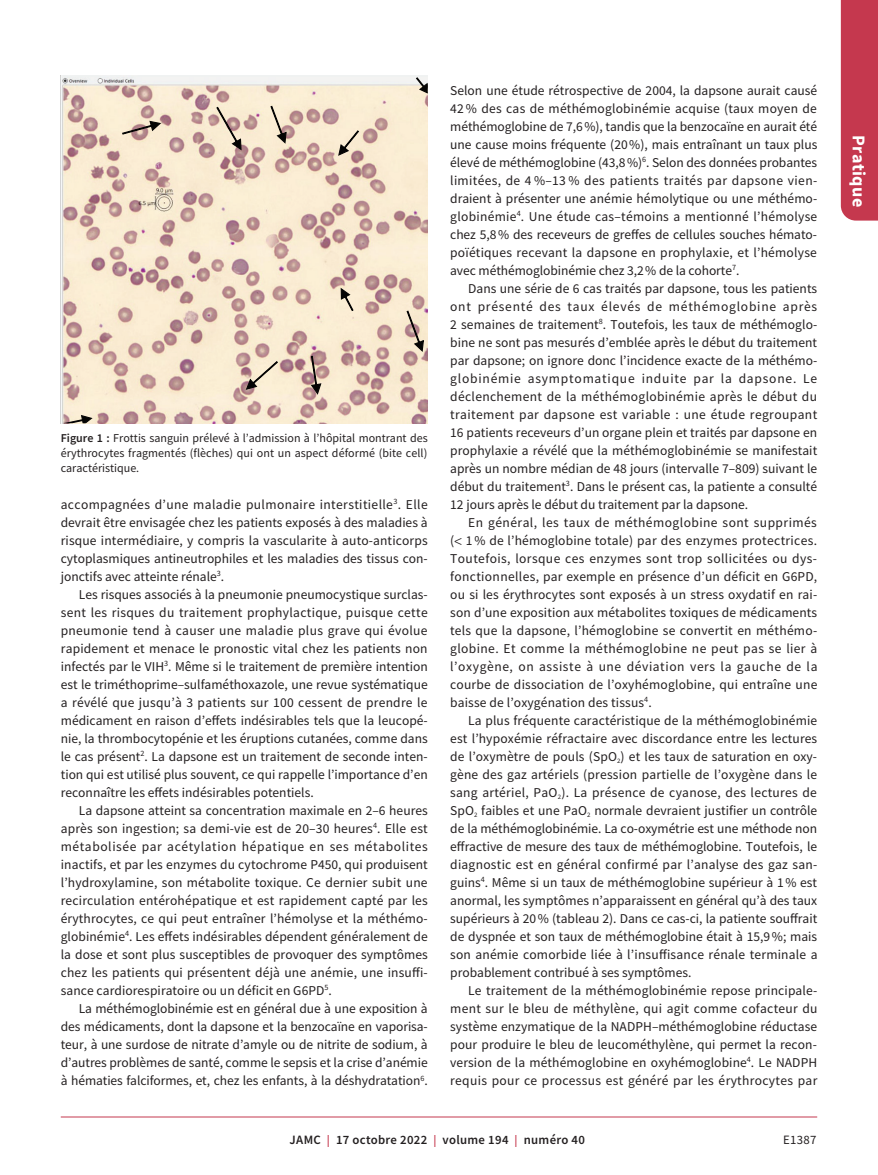
<style>
.page{position:relative;width:878px;height:1175px;background:#fff}
.page>*{position:absolute;margin:0;border:0;box-sizing:border-box;transform-origin:0 0}
.t1{font:700 18px "Source Sans Pro";letter-spacing:.025em;color:#fff}
.t2{font:13.5px/18px "Source Sans Pro";color:#231f20;text-align:justify}
.t3{font:600 12.75px "Source Sans Pro";letter-spacing:.025em;color:#231f20}
.t4{font:12.75px "Source Sans Pro";letter-spacing:.025em;color:#231f20}
.t5{font:12px/15px "Source Sans Pro";letter-spacing:.005em;color:#231f20;text-align:justify}
.s1{font-weight:600}
.s2{font-size:12px;color:#c5384e}
</style>
<div class="page">
<div style="left:840px;top:0;width:38px;height:220px;background:#c5384e"></div>
<hr style="left:61px;top:1116px;width:756px;height:1px;background:#c5384e">
<img style="left:61px;top:75px;width:367px;height:348px">
<svg style="left:63px;top:415px;width:30px;height:8px"></svg>
<svg style="left:216px;top:107px;width:25px;height:43px"></svg>
<svg style="left:416px;top:77px;width:12px;height:17px"></svg>
<svg style="left:406px;top:310px;width:18px;height:42px"></svg>
<svg style="left:340px;top:288px;width:13px;height:23px"></svg>
<svg style="left:246px;top:361px;width:32px;height:29px"></svg>
<svg style="left:311px;top:356px;width:10px;height:39px"></svg>
<svg style="left:338px;top:130px;width:21px;height:26px"></svg>
<svg style="left:270px;top:106px;width:17px;height:38px"></svg>
<svg style="left:122px;top:121px;width:39px;height:14px"></svg>
<p class="t5" style="left:61px;top:430px;width:368px"><span class="s1">Figure 1 :</span> Frottis sanguin prélevé à l’admission à l’hôpital montrant des érythrocytes fragmentés (flèches) qui ont un aspect déformé (bite cell) caractéristique.</p>
<p class="t2" style="left:61px;top:495px;width:368px">accompagnées d’une maladie pulmonaire interstitielle<sup>3</sup>. Elle devrait être envisagée chez les patients exposés à des maladies à risque intermédiaire, y compris la vascularite à auto-anticorps cytoplasmiques antineutrophiles et les maladies des tissus con&shy;jonctifs avec atteinte rénale<sup>3</sup>.</p>
<p class="t2" style="left:61px;top:585px;width:368px;text-indent:18px">Les risques associés à la pneumonie pneumocystique surclas&shy;sent les risques du traitement prophylactique, puisque cette pneumonie tend à causer une maladie plus grave qui évolue rapidement et menace le pronostic vital chez les patients non infectés par le VIH<sup>3</sup>. Même si le traitement de première intention est le triméthoprime–sulfaméthoxazole, une revue systématique a révélé que jusqu’à 3 patients sur 100 cessent de prendre le médicament en raison d’effets indésirables tels que la leucopé&shy;nie, la thrombocytopénie et les éruptions cutanées, comme dans le cas présent<sup>2</sup>. La dapsone est un traitement de seconde inten&shy;tion qui est utilisé plus souvent, ce qui rappelle l’importance d’en reconnaître les effets indésirables potentiels.</p>
<p class="t2" style="left:61px;top:801px;width:368px;text-indent:18px">La dapsone atteint sa concentration maximale en 2–6 heures après son ingestion; sa demi-vie est de 20–30 heures<sup>4</sup>. Elle est métabolisée par acétylation hépatique en ses métabolites inactifs, et par les enzymes du cytochrome P450, qui produisent l’hydroxylamine, son métabolite toxique. Ce dernier subit une recirculation entérohépatique et est rapidement capté par les érythrocytes, ce qui peut entraîner l’hémolyse et la méthémo&shy;globinémie<sup>4</sup>. Les effets indésirables dépendent généralement de la dose et sont plus susceptibles de provoquer des symptômes chez les patients qui présentent déjà une anémie, une insuffi&shy;sance cardiorespiratoire ou un déficit en G6PD<sup>5</sup>.</p>
<p class="t2" style="left:61px;top:999px;width:368px;text-indent:18px">La méthémoglobinémie est en général due à une exposition à des médicaments, dont la dapsone et la benzocaïne en vaporisa&shy;teur, à une surdose de nitrate d’amyle ou de nitrite de sodium, à d’autres problèmes de santé, comme le sepsis et la crise d’anémie à hématies falciformes, et, chez les enfants, à la déshydratation<sup>6</sup>.</p>
<p class="t2" style="left:450px;top:81px;width:368px">Selon une étude rétrospective de 2004, la dapsone aurait causé 42 % des cas de méthémoglobinémie acquise (taux moyen de méthémoglobine de 7,6%), tandis que la benzocaïne en aurait été une cause moins fréquente (20%), mais entraînant un taux plus élevé de méthémoglobine (43,8%)<sup>6</sup>. Selon des données probantes limitées, de 4 %–13 % des patients traités par dapsone vien&shy;draient à présenter une anémie hémolytique ou une méthémo&shy;globinémie<sup>4</sup>. Une étude cas–témoins a mentionné l’hémolyse chez 5,8% des receveurs de greffes de cellules souches hémato&shy;poïétiques recevant la dapsone en prophylaxie, et l’hémolyse avec méthémoglobinémie chez 3,2% de la cohorte<sup>7</sup>.</p>
<p class="t2" style="left:450px;top:279px;width:368px;text-indent:18px">Dans une série de 6 cas traités par dapsone, tous les patients ont présenté des taux élevés de méthémoglobine après 2 semaines de traitement<sup>8</sup>. Toutefois, les taux de méthémoglo&shy;bine ne sont pas mesurés d’emblée après le début du traitement par dapsone; on ignore donc l’incidence exacte de la méthémo&shy;globinémie asymptomatique induite par la dapsone. Le déclenchement de la méthémoglobinémie après le début du traitement par dapsone est variable : une étude regroupant 16 patients receveurs d’un organe plein et traités par dapsone en prophylaxie a révélé que la méthémoglobinémie se manifestait après un nombre médian de 48 jours (intervalle 7–809) suivant le début du traitement<sup>3</sup>. Dans le présent cas, la patiente a consulté 12 jours après le début du traitement par la dapsone.</p>
<p class="t2" style="left:450px;top:513px;width:369px;text-indent:18px">En général, les taux de méthémoglobine sont supprimés ( 1 % de l’hémoglobine totale) par des enzymes protectrices.<br>Toutefois, lorsque ces enzymes sont trop sollicitées ou dys&shy;fonctionnelles, par exemple en présence d’un déficit en G6PD, ou si les érythrocytes sont exposés à un stress oxydatif en rai&shy;son d’une exposition aux métabolites toxiques de médicaments tels que la dapsone, l’hémoglobine se convertit en méthémo&shy;globine. Et comme la méthémoglobine ne peut pas se lier à l’oxygène, on assiste à une déviation vers la gauche de la courbe de dissociation de l’oxyhémoglobine, qui entraîne une baisse de l’oxygénation des tissus<sup>4</sup>.</p>
<p class="t2" style="left:450px;top:711px;width:369px;text-indent:18px">La plus fréquente caractéristique de la méthémoglobinémie est l’hypoxémie réfractaire avec discordance entre les lectures de l’oxymètre de pouls (SpO<sub>2</sub>) et les taux de saturation en oxy&shy;gène des gaz artériels (pression partielle de l’oxygène dans le sang artériel, PaO<sub>2</sub>). La présence de cyanose, des lectures de SpO<sub>2</sub> faibles et une PaO<sub>2</sub> normale devraient justifier un contrôle de la méthémoglobinémie. La co-oxymétrie est une méthode non effractive de mesure des taux de méthémoglobine. Toutefois, le diagnostic est en général confirmé par l’analyse des gaz san&shy;guins<sup>4</sup>. Même si un taux de méthémoglobine supérieur à 1% est anormal, les symptômes n’apparaissent en général qu’à des taux supérieurs à 20% (tableau 2). Dans ce cas-ci, la patiente souffrait de dyspnée et son taux de méthémoglobine était à 15,9%; mais son anémie comorbide liée à l’insuffisance rénale terminale a probablement contribué à ses symptômes.</p>
<p class="t2" style="left:450px;top:981px;width:369px;text-indent:18px">Le traitement de la méthémoglobinémie repose principale&shy;ment sur le bleu de méthylène, qui agit comme cofacteur du système enzymatique de la NADPH–méthémoglobine réductase pour produire le bleu de leucométhylène, qui permet la recon&shy;version de la méthémoglobine en oxyhémoglobine<sup>4</sup>. Le NADPH requis pour ce processus est généré par les érythrocytes par</p>
<p class="t3" style="left:289px;top:1131px;width:297px">JAMC <span class="s2">|</span> 17 octobre 2022 <span class="s2">|</span> volume 194 <span class="s2">|</span> numéro 40</p>
<p class="t4" style="left:783px;top:1132px;width:35px">E1387</p>
<h1 class="t1" style="left:871px;top:135px;width:74px;rotate:90deg">Pratique</h1>
</div>
